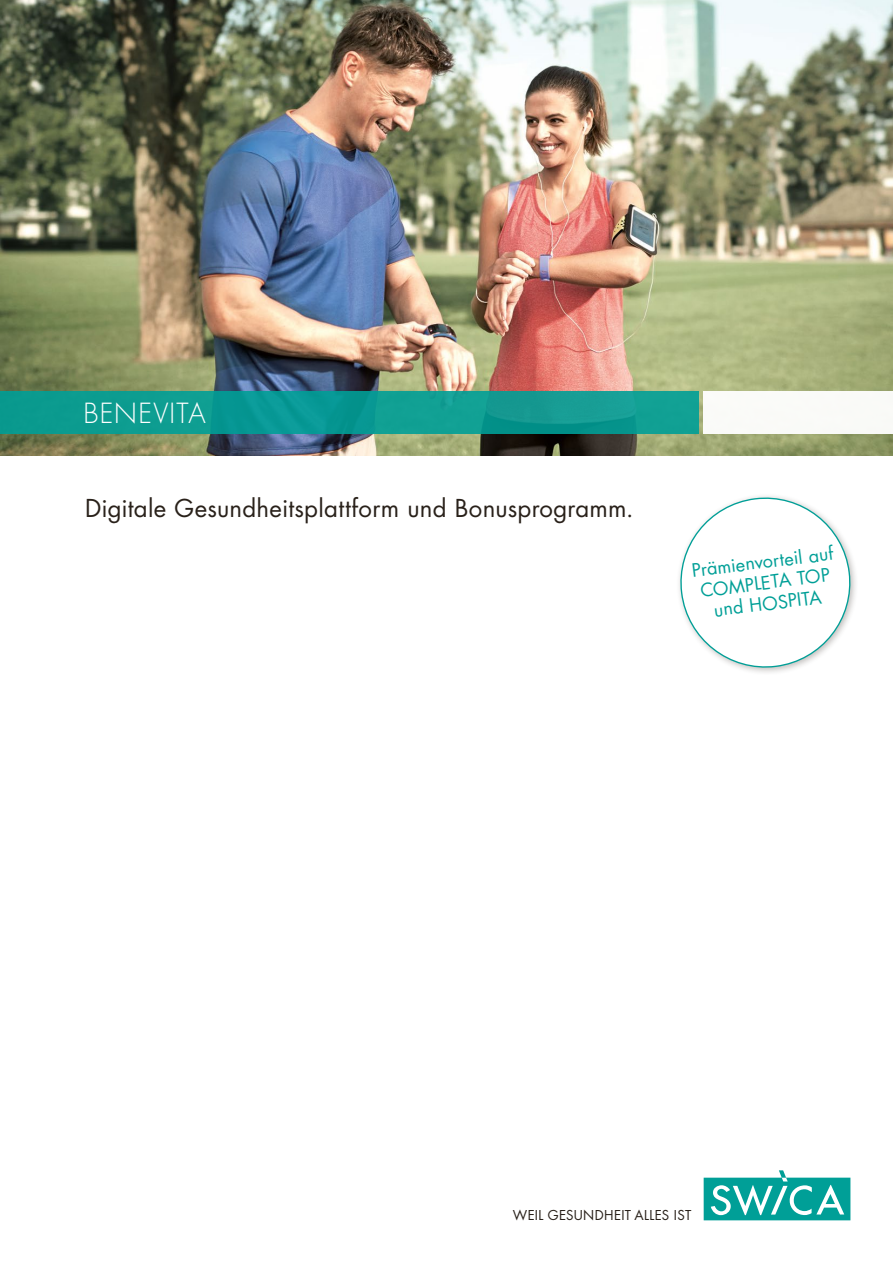
<style>
.page{position:relative;width:893px;height:1263px;background:#fff}
.page>*{position:absolute;margin:0;border:0;box-sizing:border-box;transform-origin:0 0}
.t1{font:300 27px "Futura Std";letter-spacing:.05em;color:#fff}
.t2{font:24px "Futura Std";letter-spacing:.01em;color:#29211a}
.t3{font:18px/21px "Futura Std";color:#009f97;text-align:center}
.t4{font:13.2px "Futura Std";letter-spacing:.025em;color:#29211a}
</style>
<div class="page">
<img style="left:1px;top:0;width:892px;height:455px">
<div style="left:0;top:391px;width:698px;height:43px;background:#0d9c92"></div>
<div style="left:703px;top:391px;width:190px;height:43px;background:#fafaf7"></div>
<svg style="left:679px;top:496px;width:176px;height:176px"></svg>
<img style="left:0;top:0;width:1px;height:455px">
<svg style="left:704px;top:1170px;width:146px;height:50px"></svg>
<p class="t1" style="left:83px;top:397px;width:124px">BENEVITA</p>
<p class="t2" style="left:85px;top:493px;width:550px">Digitale Gesundheitsplattform und Bonusprogramm.</p>
<p class="t3" style="left:691px;top:560px;width:144px;rotate:-7deg">Prämienvorteil auf<br>COMPLETA TOP und HOSPITA</p>
<p class="t4" style="left:513px;top:1207px;width:180px">WEIL GESUNDHEIT ALLES IST</p>
</div>
